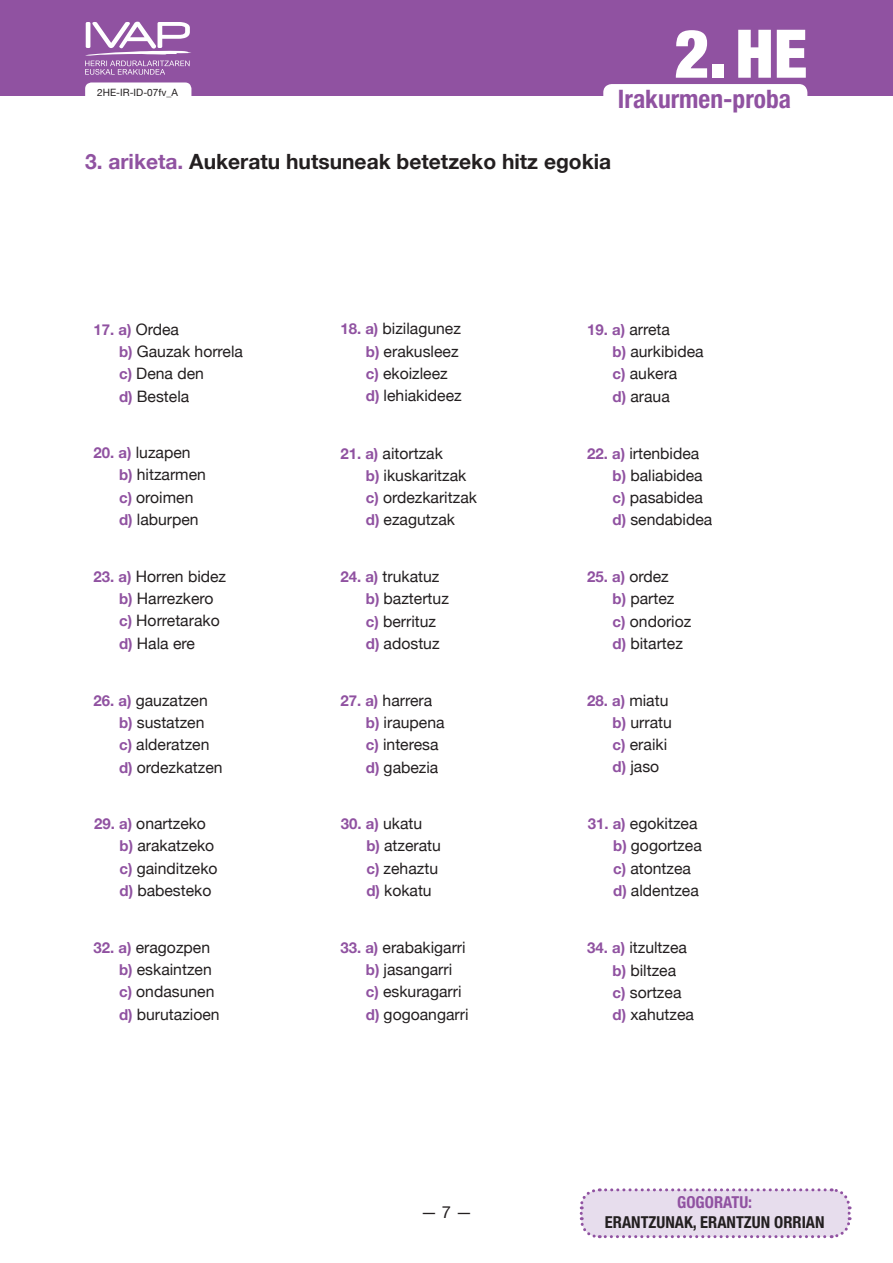
<style>
.page{position:relative;width:893px;height:1263px;background:#fff}
.page>*{position:absolute;margin:0;border:0;box-sizing:border-box;transform-origin:0 0}
.t1{font:900 condensed 67.2px "Helvetica Neue LT Pro";color:#fff}
.t2{font:700 condensed 25.5px "Helvetica Neue LT Pro";color:#9052a1}
.t3{font:700 21px "Helvetica Neue";color:#231f20}
.t4{font:700 condensed 16.5px "Helvetica Neue LT Pro";color:#231f20}
.t5{font:700 condensed 16.5px "Helvetica Neue LT Pro";color:#9052a1}
.t6{font:16.5px "Helvetica Neue";color:#231f20}
.t7{font:15.75px/22.2px "Helvetica Neue";color:#231f20}
.t8{font:700 15px "Helvetica Neue";color:#9052a1}
.t9{font:10.05px "Helvetica Neue";color:#231f20}
.s1{color:#9052a1}
.s2{font-weight:400;font-size:15.75px;color:#231f20}
.s3{font-weight:700;font-size:15px;color:#9052a1}
</style>
<div class="page">
<div style="left:0;top:0;width:893px;height:96px;background:#9052a1"></div>
<svg style="left:85px;top:22px;width:106px;height:53px"></svg>
<div style="left:603px;top:84px;width:204px;height:27px;background:#fff;border-radius:9px"></div>
<svg style="left:579px;top:1188px;width:273px;height:51px;background:#e4d9ea"></svg>
<div style="left:85px;top:82px;width:106px;height:20px;background:#fff;border-radius:6px"></div>
<p class="t9" style="left:97px;top:86px;width:82px">2HE-IR-ID-07fv_A</p>
<h1 class="t1" style="left:674px;top:12px;width:134px">2.HE</h1>
<h2 class="t2" style="left:618px;top:83px;width:175px">IRAKURMEN-PROBA</h2>
<h3 class="t3" style="left:85px;top:149px;width:528px"><span class="s1">3. ariketa.</span> Aukeratu hutsuneak betetzeko hitz egokia</h3>
<p class="t8" style="left:94px;top:320px;width:87px">17. a) <span class="s2">Ordea</span></p>
<p class="t7" style="left:119px;top:340px;width:125px"><span class="s3">b)</span> Gauzak horrela <span class="s3">c)</span> Dena den<br><span class="s3">d)</span> Bestela</p>
<p class="t7" style="left:366px;top:317px;width:97px;text-indent:-26px"><span class="s3">18. a)</span> bizilagunez <span class="s3">b)</span> erakusleez <span class="s3">c)</span> ekoizleez <span class="s3">d)</span> lehiakideez</p>
<p class="t7" style="left:613px;top:318px;width:92px;text-indent:-26px"><span class="s3">19. a)</span> arreta<br><span class="s3">b)</span> aurkibidea <span class="s3">c)</span> aukera<br><span class="s3">d)</span> araua</p>
<p class="t7" style="left:119px;top:441px;width:88px;text-indent:-26px"><span class="s3">20. a)</span> luzapen <span class="s3">b)</span> hitzarmen <span class="s3">c)</span> oroimen <span class="s3">d)</span> laburpen</p>
<p class="t7" style="left:366px;top:442px;width:113px;text-indent:-26px"><span class="s3">21. a)</span> aitortzak<br><span class="s3">b)</span> ikuskaritzak <span class="s3">c)</span> ordezkaritzak <span class="s3">d)</span> ezagutzak</p>
<p class="t7" style="left:613px;top:442px;width:101px;text-indent:-26px"><span class="s3">22. a)</span> irtenbidea <span class="s3">b)</span> baliabidea <span class="s3">c)</span> pasabidea <span class="s3">d)</span> sendabidea</p>
<p class="t7" style="left:119px;top:565px;width:109px;text-indent:-26px"><span class="s3">23. a)</span> Horren bidez <span class="s3">b)</span> Harrezkero <span class="s3">c)</span> Horretarako <span class="s3">d)</span> Hala ere</p>
<p class="t7" style="left:366px;top:565px;width:85px;text-indent:-26px"><span class="s3">24. a)</span> trukatuz <span class="s3">b)</span> baztertuz <span class="s3">c)</span> berrituz <span class="s3">d)</span> adostuz</p>
<p class="t8" style="left:587px;top:568px;width:83px">25. a) <span class="s2">ordez</span></p>
<p class="t7" style="left:613px;top:587px;width:80px"><span class="s3">b)</span> partez <span class="s3">c)</span> ondorioz <span class="s3">d)</span> bitartez</p>
<p class="t7" style="left:119px;top:689px;width:105px;text-indent:-26px"><span class="s3">26. a)</span> gauzatzen <span class="s3">b)</span> sustatzen<br><span class="s3">c)</span> alderatzen <span class="s3">d)</span> ordezkatzen</p>
<p class="t7" style="left:366px;top:689px;width:80px;text-indent:-26px"><span class="s3">27. a)</span> harrera <span class="s3">b)</span> iraupena <span class="s3">c)</span> interesa <span class="s3">d)</span> gabezia</p>
<p class="t8" style="left:587px;top:691px;width:83px">28. a) <span class="s2">miatu</span></p>
<p class="t7" style="left:613px;top:711px;width:61px"><span class="s3">b)</span> urratu <span class="s3">c)</span> eraiki <span class="s3">d)</span> jaso</p>
<p class="t7" style="left:120px;top:812px;width:100px;text-indent:-26px"><span class="s3">29. a)</span> onartzeko <span class="s3">b)</span> arakatzeko <span class="s3">c)</span> gainditzeko <span class="s3">d)</span> babesteko</p>
<p class="t8" style="left:341px;top:815px;width:83px">30. a) <span class="s2">ukatu</span></p>
<p class="t7" style="left:366px;top:834px;width:76px"><span class="s3">b)</span> atzeratu <span class="s3">c)</span> zehaztu <span class="s3">d)</span> kokatu</p>
<p class="t7" style="left:613px;top:812px;width:90px;text-indent:-26px"><span class="s3">31. a)</span> egokitzea <span class="s3">b)</span> gogortzea <span class="s3">c)</span> atontzea <span class="s3">d)</span> aldentzea</p>
<p class="t7" style="left:119px;top:936px;width:102px;text-indent:-26px"><span class="s3">32. a)</span> eragozpen <span class="s3">b)</span> eskaintzen <span class="s3">c)</span> ondasunen <span class="s3">d)</span> burutazioen</p>
<p class="t7" style="left:366px;top:936px;width:104px;text-indent:-26px"><span class="s3">33. a)</span> erabakigarri <span class="s3">b)</span> jasangarri <span class="s3">c)</span> eskuragarri <span class="s3">d)</span> gogoangarri</p>
<p class="t7" style="left:613px;top:936px;width:83px;text-indent:-26px"><span class="s3">34. a)</span> itzultzea <span class="s3">b)</span> biltzea<br><span class="s3">c)</span> sortzea <span class="s3">d)</span> xahutzea</p>
<p class="t6" style="left:421px;top:1202px;width:53px">— 7 —</p>
<p class="t5" style="left:677px;top:1192px;width:76px">GOGORATU:</p>
<p class="t4" style="left:605px;top:1212px;width:221px">ERANTZUNAK, ERANTZUN ORRIAN</p>
</div>
